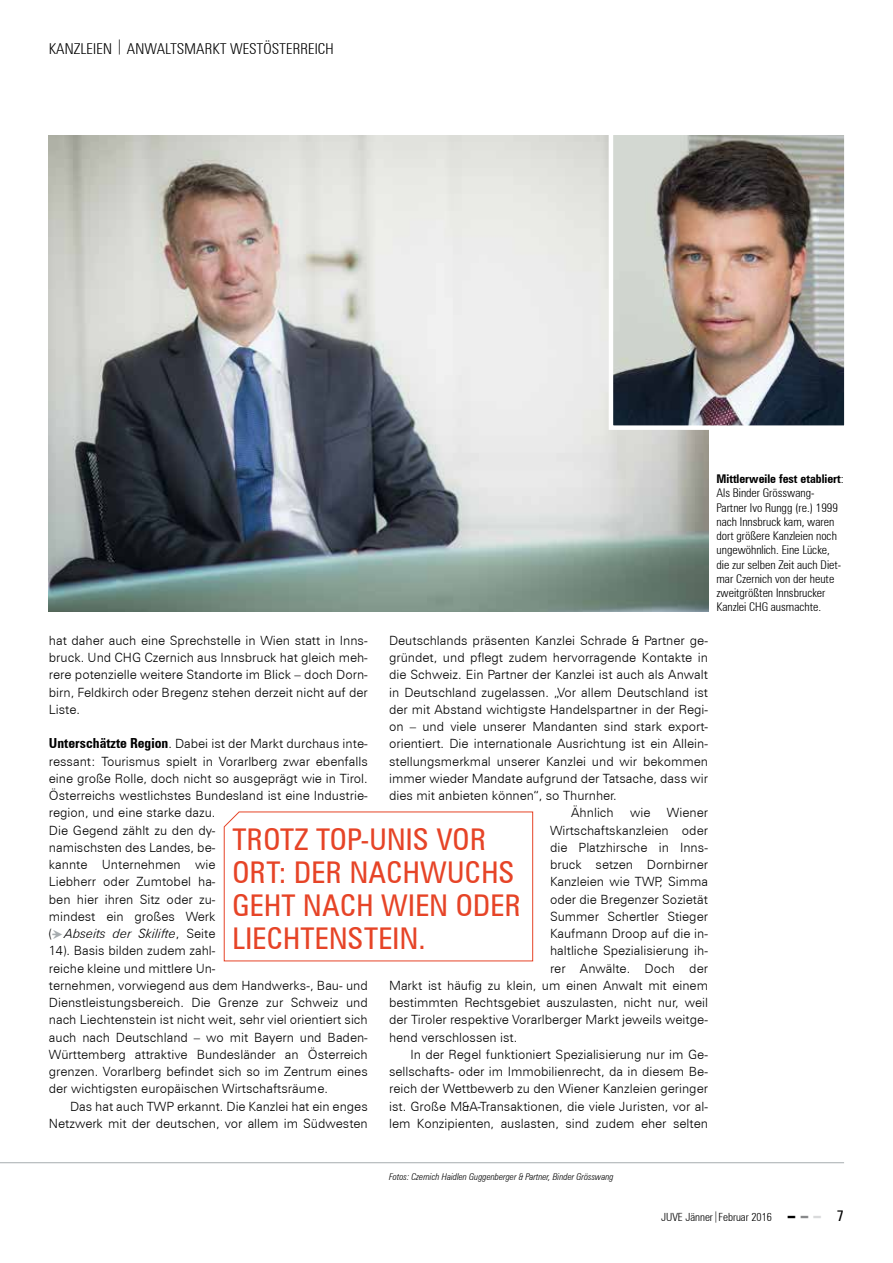
<style>
.page{position:relative;width:893px;height:1263px;background:#fff}
.page>*{position:absolute;margin:0;border:0;box-sizing:border-box;transform-origin:0 0}
.t1{font:condensed 30px/33px "Zurich BT";letter-spacing:.01em;color:#e64427}
.t2{font:300 condensed 15px "Zurich BT";letter-spacing:.01em;color:#000}
.t3{font:300 12.75px/17.2px "Zurich BT";color:#000;text-align:justify}
.t4{font:300 condensed 12px/14.2px "Zurich BT";color:#000}
.t5{font:300 condensed 11.25px "Zurich BT";color:#000}
.t6{font:italic 300 condensed 9.3px "Zurich BT";color:#000}
.s1{font-weight:700}
.s2{font-weight:700;font-stretch:condensed;font-size:13.8px}
.s3{color:#a6acaf}
.s4{font-style:italic}
.s5{font-weight:900;font-stretch:normal;font-size:15px}
.s6{font-weight:900;font-stretch:normal;font-size:15px;color:#87888a}
.s7{font-weight:900;font-stretch:normal;font-size:15px;color:#d9dadb}
.s8{font-weight:400;font-size:15px}
</style>
<div class="page">
<hr style="left:0;top:1162px;width:844px;height:1px;background:#a6acaf">
<img style="left:49px;top:135px;width:659px;height:476px">
<img style="left:606px;top:135px;width:239px;height:297px">
<svg style="left:224px;top:811px;width:309px;height:150px"></svg>
<p class="t2" style="left:49px;top:39px;width:286px">KANZLEIEN | ANWALTSMARKT WESTÖSTERREICH</p>
<p class="t4" style="left:716px;top:471px;width:129px"><span class="s1">Mittlerweile fest etabliert</span>:<br>Als Binder Grösswang-<br>Partner Ivo Rungg (re.) 1999 nach Innsbruck kam, waren dort größere Kanzleien noch ungewöhnlich. Eine Lücke, die zur selben Zeit auch Diet&shy;mar Czernich von der heute zweitgrößten Innsbrucker<br>Kanzlei CHG ausmachte.</p>
<p class="t3" style="left:389px;top:632px;width:320px">Deutschlands präsenten Kanzlei Schrade &amp; Partner ge-</p>
<p class="t3" style="left:389px;top:649px;width:320px">gründet, und pflegt zudem hervorragende Kontakte in</p>
<p class="t3" style="left:389px;top:666px;width:320px">die Schweiz. Ein Partner der Kanzlei ist auch als Anwalt</p>
<p class="t3" style="left:389px;top:683px;width:320px">in Deutschland zugelassen. „Vor allem Deutschland ist</p>
<p class="t3" style="left:389px;top:701px;width:320px">der mit Abstand wichtigste Handelspartner in der Regi-</p>
<p class="t3" style="left:389px;top:718px;width:320px">on – und viele unserer Mandanten sind stark export-</p>
<p class="t3" style="left:389px;top:735px;width:320px">orientiert. Die internationale Ausrichtung ist ein Allein-</p>
<p class="t3" style="left:389px;top:752px;width:320px">stellungsmerkmal unserer Kanzlei und wir bekommen</p>
<p class="t3" style="left:389px;top:770px;width:320px">immer wieder Mandate aufgrund der Tatsache, dass wir</p>
<p class="t3" style="left:389px;top:787px;width:229px">dies mit anbieten können“, so Thurnher.</p>
<p class="t3" style="left:571px;top:804px;width:44px">Ähnlich</p>
<p class="t3" style="left:630px;top:804px;width:22px">wie</p>
<p class="t3" style="left:667px;top:804px;width:43px">Wiener</p>
<p class="t3" style="left:550px;top:821px;width:159px">Wirtschaftskanzleien oder</p>
<p class="t3" style="left:550px;top:839px;width:159px">die Platzhirsche in Inns-</p>
<p class="t3" style="left:550px;top:856px;width:159px">bruck setzen Dornbirner</p>
<p class="t3" style="left:550px;top:873px;width:159px">Kanzleien wie TWP, Simma</p>
<p class="t3" style="left:550px;top:890px;width:159px">oder die Bregenzer Sozietät</p>
<p class="t3" style="left:550px;top:908px;width:159px">Summer Schertler Stieger</p>
<p class="t3" style="left:550px;top:925px;width:159px">Kaufmann Droop auf die in-</p>
<p class="t3" style="left:550px;top:942px;width:159px">haltliche Spezialisierung ih-</p>
<p class="t3" style="left:550px;top:959px;width:159px">rer Anwälte. Doch der</p>
<p class="t3" style="left:389px;top:977px;width:320px">Markt ist häufig zu klein, um einen Anwalt mit einem</p>
<p class="t3" style="left:389px;top:994px;width:320px">bestimmten Rechtsgebiet auszulasten, nicht nur, weil</p>
<p class="t3" style="left:389px;top:1011px;width:320px">der Tiroler respektive Vorarlberger Markt jeweils weitge-</p>
<p class="t3" style="left:389px;top:1028px;width:130px">hend verschlossen ist.</p>
<p class="t3" style="left:410px;top:1046px;width:299px">In der Regel funktioniert Spezialisierung nur im Ge-</p>
<p class="t3" style="left:389px;top:1063px;width:320px">sellschafts- oder im Immobilienrecht, da in diesem Be-</p>
<p class="t3" style="left:389px;top:1080px;width:320px">reich der Wettbewerb zu den Wiener Kanzleien geringer</p>
<p class="t3" style="left:389px;top:1097px;width:320px">ist. Große M&amp;A-Transaktionen, die viele Juristen, vor al-</p>
<p class="t3" style="left:389px;top:1115px;width:320px">lem Konzipienten, auslasten, sind zudem eher selten</p>
<p class="t3" style="left:49px;top:632px;width:320px">hat daher auch eine Sprechstelle in Wien statt in Inns&shy;bruck. Und CHG Czernich aus Innsbruck hat gleich meh&shy;rere potenzielle weitere Standorte im Blick – doch Dorn&shy;birn, Feldkirch oder Bregenz stehen derzeit nicht auf der Liste.</p>
<p class="t3" style="left:49px;top:735px;width:324px;text-align:left"><span class="s2">Unterschätzte Region</span>. Dabei ist der Markt durchaus inte&shy;ressant: Tourismus spielt in Vorarlberg zwar ebenfalls eine große Rolle, doch nicht so ausgeprägt wie in Tirol.<br>Österreichs westlichstes Bundesland ist eine Industrie&shy;region, und eine starke dazu.<br>Die Gegend zählt zu den dy-<br>namischsten des Landes, be-<br>kannte Unternehmen wie<br>Liebherr oder Zumtobel ha-<br>ben hier ihren Sitz oder zu-<br>mindest ein großes Werk<br>(<span class="s3">→</span> <span class="s4">Abseits der Skilifte</span>, Seite<br>14). Basis bilden zudem zahl-<br>reiche kleine und mittlere Un-<br>ternehmen, vorwiegend aus dem Handwerks-, Bau- und Dienstleistungsbereich. Die Grenze zur Schweiz und nach Liechtenstein ist nicht weit, sehr viel orientiert sich auch nach Deutschland – wo mit Bayern und Baden-- Württemberg attraktive Bundesländer an Österreich grenzen. Vorarlberg befindet sich so im Zentrum eines der wichtigsten europäischen Wirtschaftsräume.</p>
<p class="t3" style="left:49px;top:1097px;width:320px;text-align:right">Das hat auch TWP erkannt. Die Kanzlei hat ein enges<br>Netzwerk mit der deutschen, vor allem im Südwesten</p>
<h1 class="t1" style="left:232px;top:822px;width:290px">TROTZ TOP-UNIS VOR<br>ORT: DER NACHWUCHS<br>GEHT NACH WIEN ODER<br>LIECHTENSTEIN.</h1>
<p class="t6" style="left:389px;top:1171px;width:226px">Fotos: Czernich Haidlen Guggenberger &amp; Partner, Binder Grösswang</p>
<p class="t5" style="left:661px;top:1210px;width:185px">JUVE Jänner|Februar 2016 <span class="s5">–</span> <span class="s6">–</span> <span class="s7">–</span> <span class="s8">7</span></p>
</div>
